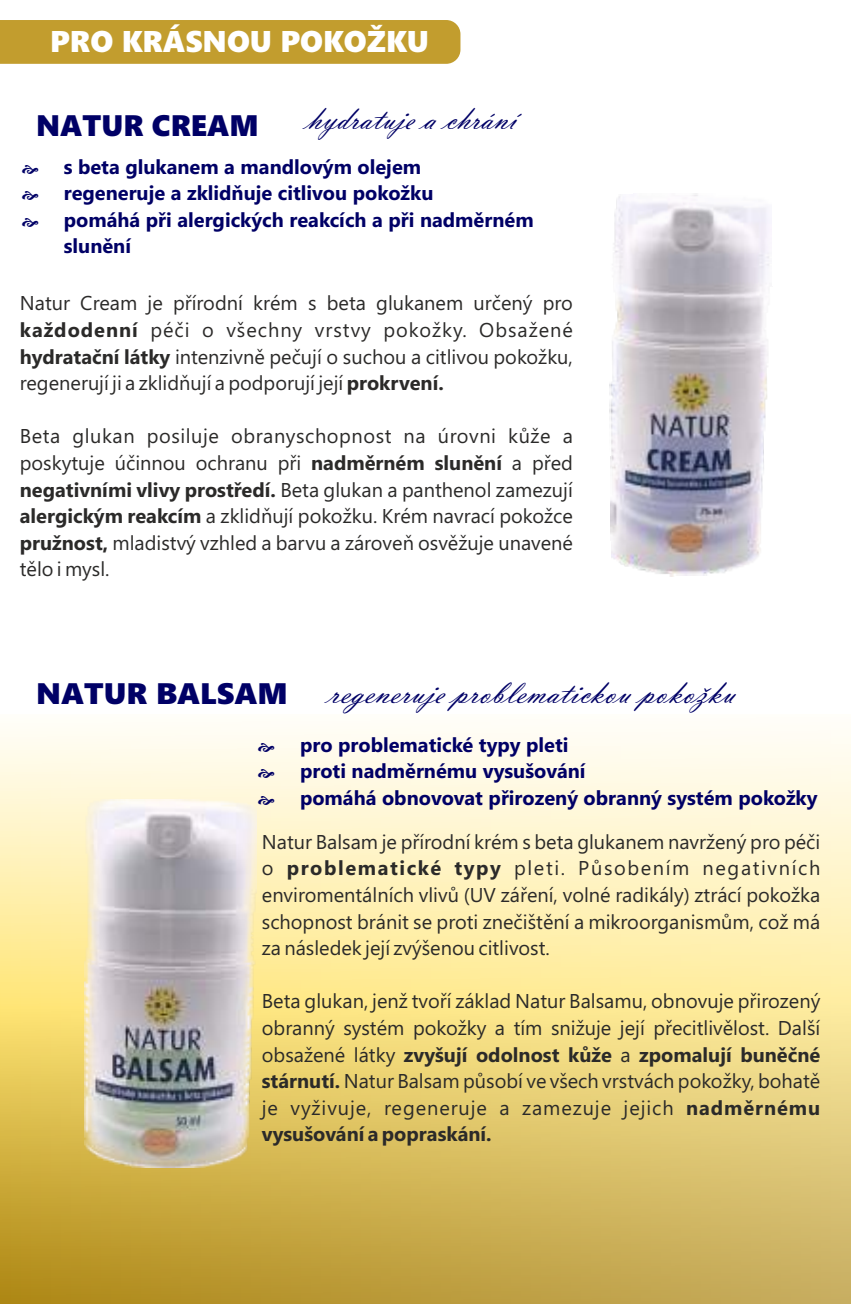
<style>
.page{position:relative;width:851px;height:1304px;background:#fff}
.page>*{position:absolute;margin:0;border:0;box-sizing:border-box;transform-origin:0 0}
.t1{font:35px "Vladimir Script";color:#006;scale:1.04 1}
.t2{font:35px "Vladimir Script";color:#006}
.t3{font:30px "Segoe UI Black";color:#fff}
.t4{font:29.75px "Segoe UI Black";color:#006}
.t5{font:20px/26.5px "Segoe UI";color:#2b2a29;text-align:justify}
.t6{font:700 20px/26.5px "Segoe UI";color:#006}
.s1{font-weight:700}
.s2{font-family:"Segoe UI Black";font-size:29.75px}
</style>
<div class="page">
<svg style="left:0;top:727px;width:850px;height:577px;background:#ead790"></svg>
<div style="left:0;top:20px;width:460px;height:44px;background:#c29d2e"></div>
<img style="left:609px;top:193px;width:163px;height:384px">
<img style="left:84px;top:800px;width:172px;height:368px">
<svg style="left:258px;top:743px;width:16px;height:9px"></svg>
<svg style="left:258px;top:769px;width:16px;height:9px"></svg>
<svg style="left:258px;top:796px;width:16px;height:9px"></svg>
<h2 class="t3" style="left:50px;top:31px;width:380px">PRO KRÁSNOU POKOŽKU</h2>
<h3 class="t4" style="left:36px;top:114px;width:224px">NATUR CREAM</h3>
<h1 class="t2" style="left:307px;top:108px;width:211px">hydratuje a chrání</h1>
<p class="t6" style="left:64px;top:155px;width:471px">s beta glukanem a mandlovým olejem<br>regeneruje a zklidňuje citlivou pokožku<br>pomáhá při alergických reakcích a při nadměrném slunění</p>
<p class="t5" style="left:20px;top:292px;width:554px">Natur Cream je přírodní krém s beta glukanem určený pro <span class="s1">každodenní</span> péči o všechny vrstvy pokožky. Obsažené <span class="s1">hydratační látky</span> intenzivně pečují o suchou a citlivou pokožku, regenerují ji a zklidňují a podporují její <span class="s1">prokrvení.</span></p>
<p class="t5" style="left:20px;top:425px;width:554px">Beta glukan posiluje obranyschopnost na úrovni kůže a poskytuje účinnou ochranu při <span class="s1">nadměrném slunění</span> a před <span class="s1">negativními vlivy prostředí.</span> Beta glukan a panthenol zamezují <span class="s1">alergickým reakcím</span> a zklidňují pokožku. Krém navrací pokožce <span class="s1">pružnost,</span> mladistvý vzhled a barvu a zároveň osvěžuje unavené tělo i mysl.</p>
<h1 class="t1" style="left:36px;top:682px;width:674px"><span class="s2">NATUR BALSAM</span> regeneruje problematickou pokožku</h1>
<p class="t6" style="left:300px;top:733px;width:519px">pro problematické typy pleti<br>proti nadměrnému vysušování<br>pomáhá obnovovat přirozený obranný systém pokožky</p>
<p class="t5" style="left:262px;top:830px;width:560px">Natur Balsam je přírodní krém s beta glukanem navržený pro péči o <span class="s1">problematické typy</span> pleti. Působením negativních enviromentálních vlivů (UV záření, volné radikály) ztrácí pokožka schopnost bránit se proti znečištění a mikroorganismům, což má za následek její zvýšenou citlivost.</p>
<p class="t5" style="left:262px;top:990px;width:560px">Beta glukan, jenž tvoří základ Natur Balsamu, obnovuje přirozený obranný systém pokožky a tím snižuje její přecitlivělost. Další obsažené látky <span class="s1">zvyšují odolnost kůže</span> a <span class="s1">zpomalují buněčné stárnutí.</span> Natur Balsam působí ve všech vrstvách pokožky, bohatě je vyživuje, regeneruje a zamezuje jejich <span class="s1">nadměrnému vysušování a popraskání.</span></p>
</div>
